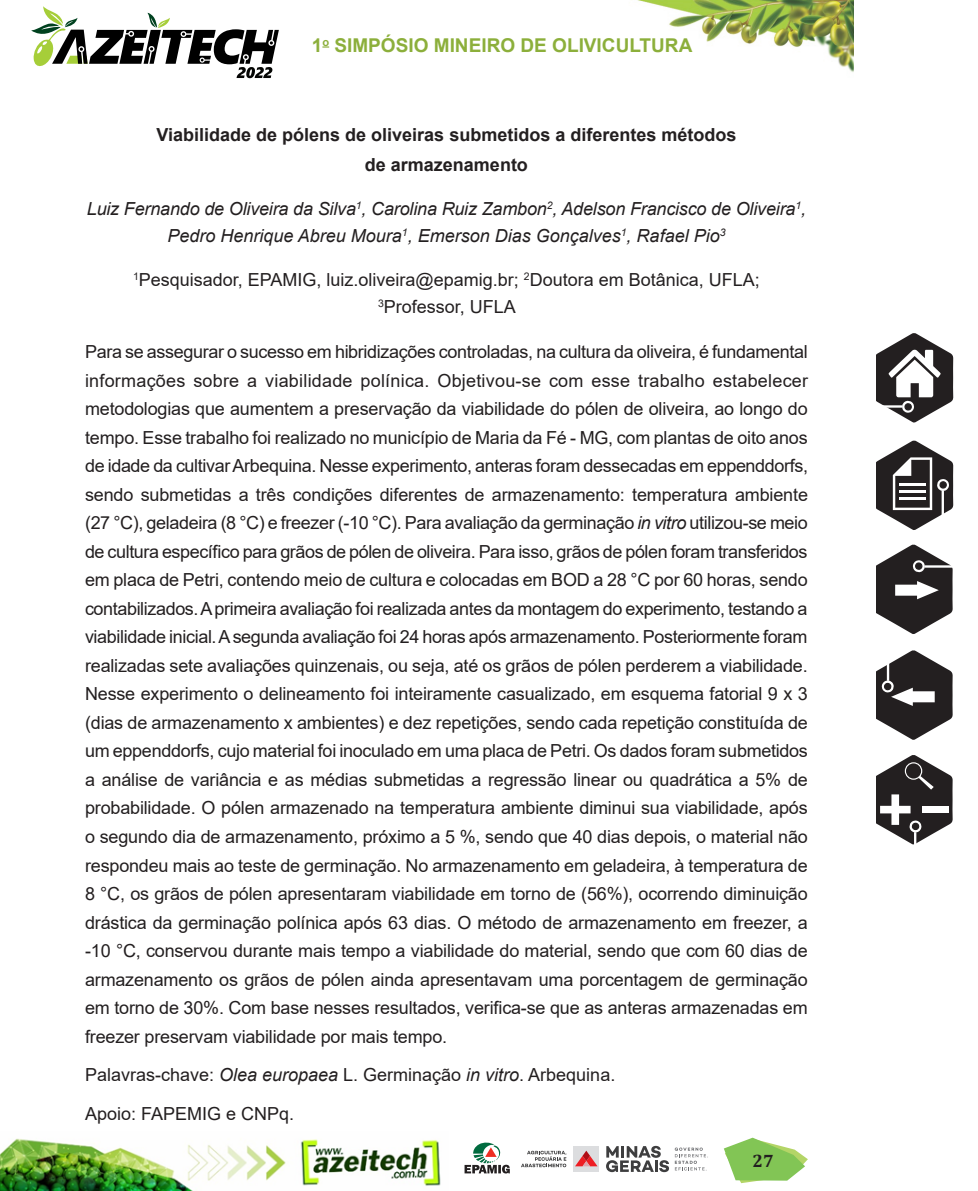
<style>
.page{position:relative;width:978px;height:1191px;background:#fff}
.page>*{position:absolute;margin:0;border:0;box-sizing:border-box;transform-origin:0 0}
.t1{font:700 19.05px "Arial";color:#8caf3b}
.Texto_resumos{font:18px/28.5px "Arial";letter-spacing:-.01em;color:#231f20;text-align:justify}
.Autores{font:italic 18px/27px "Arial";letter-spacing:-.01em;color:#231f20;text-align:center}
.Curriculum{font:18px/27px "Arial";color:#231f20;text-align:center}
.TÍTULO{font:700 18px/30px "Arial";color:#231f20;text-align:center}
.t2{font:700 18px "Cambria";color:#231f20}
.s1{font-style:italic}
</style>
<div class="page">
<svg style="left:877px;top:333px;width:76px;height:90px"></svg>
<svg style="left:877px;top:440px;width:76px;height:90px"></svg>
<svg style="left:877px;top:755px;width:76px;height:89px"></svg>
<svg style="left:877px;top:544px;width:76px;height:90px"></svg>
<svg style="left:877px;top:650px;width:76px;height:90px"></svg>
<svg style="left:31px;top:6px;width:248px;height:72px"></svg>
<img style="left:637px;top:0;width:217px;height:72px">
<svg style="left:322px;top:46px;width:7px;height:2px"></svg>
<svg style="left:724px;top:1137px;width:84px;height:46px"></svg>
<img style="left:0;top:1138px;width:441px;height:53px">
<div style="left:573px;top:1146px;width:26px;height:25px;background:#dcdddf"></div>
<svg style="left:575px;top:1150px;width:23px;height:16px"></svg>
<svg style="left:606px;top:1145px;width:63px;height:27px"></svg>
<svg style="left:675px;top:1147px;width:33px;height:23px"></svg>
<svg style="left:521px;top:1150px;width:45px;height:17px"></svg>
<svg style="left:465px;top:1142px;width:45px;height:31px"></svg>
<p class="t1" style="left:312px;top:32px;width:382px">1<sup>o</sup> SIMPÓSIO MINEIRO DE OLIVICULTURA</p>
<p class="TÍTULO" style="left:157px;top:120px;width:581px">Viabilidade de pólens de oliveiras submetidos a diferentes métodos de armazenamento</p>
<p class="Autores" style="left:87px;top:195px;width:721px">Luiz Fernando de Oliveira da Silva<sup>1</sup>, Carolina Ruiz Zambon<sup>2</sup>, Adelson Francisco de Oliveira<sup>1</sup>,<br>Pedro Henrique Abreu Moura<sup>1</sup>, Emerson Dias Gonçalves<sup>1</sup>, Rafael Pio<sup>3</sup></p>
<p class="Curriculum" style="left:133px;top:266px;width:628px"><sup>1</sup>Pesquisador, EPAMIG, luiz.oliveira@epamig.br; <sup>2</sup>Doutora em Botânica, UFLA;<br><sup>3</sup>Professor, UFLA</p>
<p class="Texto_resumos" style="left:85px;top:338px;width:725px">Para se assegurar o sucesso em hibridizações controladas, na cultura da oliveira, é fundamental informações sobre a viabilidade polínica. Objetivou-se com esse trabalho estabelecer metodologias que aumentem a preservação da viabilidade do pólen de oliveira, ao longo do tempo. Esse trabalho foi realizado no município de Maria da Fé - MG, com plantas de oito anos de idade da cultivar Arbequina. Nesse experimento, anteras foram dessecadas em eppenddorfs, sendo submetidas a três condições diferentes de armazenamento: temperatura ambiente</p>
<p class="Texto_resumos" style="left:85px;top:509px;width:724px">(27 °C), geladeira (8 °C) e freezer (-10 °C). Para avaliação da germinação <span class="s1">in vitro</span> utilizou-se meio de cultura específico para grãos de pólen de oliveira. Para isso, grãos de pólen foram transferidos em placa de Petri, contendo meio de cultura e colocadas em BOD a 28 °C por 60 horas, sendo contabilizados. A primeira avaliação foi realizada antes da montagem do experimento, testando a viabilidade inicial. A segunda avaliação foi 24 horas após armazenamento. Posteriormente foram realizadas sete avaliações quinzenais, ou seja, até os grãos de pólen perderem a viabilidade.<br>Nesse experimento o delineamento foi inteiramente casualizado, em esquema fatorial 9 x 3 (dias de armazenamento x ambientes) e dez repetições, sendo cada repetição constituída de um eppenddorfs, cujo material foi inoculado em uma placa de Petri. Os dados foram submetidos a análise de variância e as médias submetidas a regressão linear ou quadrática a 5% de probabilidade. O pólen armazenado na temperatura ambiente diminui sua viabilidade, após o segundo dia de armazenamento, próximo a 5 %, sendo que 40 dias depois, o material não respondeu mais ao teste de germinação. No armazenamento em geladeira, à temperatura de 8 °C, os grãos de pólen apresentaram viabilidade em torno de (56%), ocorrendo diminuição drástica da germinação polínica após 63 dias. O método de armazenamento em freezer, a -10 °C, conservou durante mais tempo a viabilidade do material, sendo que com 60 dias de armazenamento os grãos de pólen ainda apresentavam uma porcentagem de germinação em torno de 30%. Com base nesses resultados, verifica-se que as anteras armazenadas em freezer preservam viabilidade por mais tempo.</p>
<p class="Texto_resumos" style="left:85px;top:1060px;width:532px">Palavras-chave: <span class="s1">Olea europaea</span> L. Germinação <span class="s1">in vitro</span>. Arbequina.</p>
<p class="Texto_resumos" style="left:85px;top:1099px;width:211px">Apoio: FAPEMIG e CNPq.</p>
<p class="t2" style="left:753px;top:1148px;width:23px">27</p>
</div>
